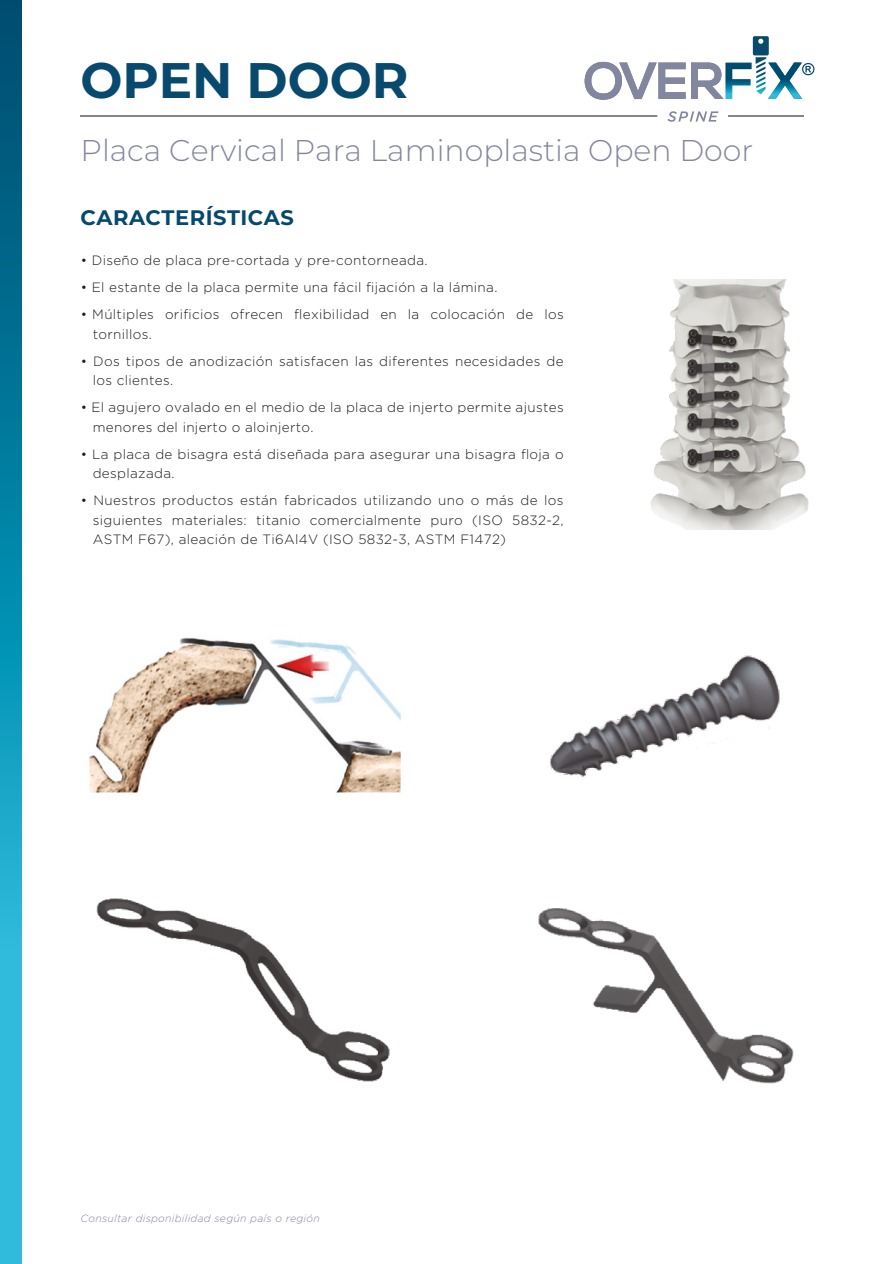
<style>
.page{position:relative;width:890px;height:1264px;background:#fff}
.page>*{position:absolute;margin:0;border:0;box-sizing:border-box;transform-origin:0 0}
.t1{font:700 49.95px "Montserrat";color:#08496e}
.t2{font:300 30px "Montserrat";color:#83869f}
.t3{font:700 21px "Montserrat";letter-spacing:.025em;color:#05496e}
.t4{font:300 13.5px/19.5px "Gotham";letter-spacing:.025em;color:#1e1d1c}
.t5{font:italic 300 10.5px "Gotham";letter-spacing:.025em;color:#83869f}
</style>
<div class="page">
<img style="left:650px;top:280px;width:159px;height:249px">
<img style="left:96px;top:898px;width:698px;height:186px">
<img style="left:550px;top:655px;width:230px;height:123px">
<img style="left:89px;top:637px;width:312px;height:156px">
<svg style="left:584px;top:36px;width:230px;height:64px"></svg>
<svg style="left:667px;top:111px;width:51px;height:11px"></svg>
<hr style="left:81px;top:115px;width:576px;height:2px;background:#838499">
<hr style="left:728px;top:115px;width:75px;height:2px;background:#838499">
<svg style="left:0;top:0;width:21px;height:1264px;background:#118eb0"></svg>
<h1 class="t1" style="left:81px;top:47px;width:330px">OPEN DOOR</h1>
<h2 class="t2" style="left:81px;top:131px;width:674px">Placa Cervical Para Laminoplastia Open Door</h2>
<h3 class="t3" style="left:81px;top:204px;width:215px">CARACTERÍSTICAS</h3>
<p class="t4" style="left:81px;top:251px;width:348px">• Diseño de placa pre-cortada y pre-contorneada.</p>
<p class="t4" style="left:81px;top:278px;width:418px">• El estante de la placa permite una fácil fijación a la lámina.</p>
<p class="t4" style="left:93px;top:305px;width:472px;text-indent:-12px">• Múltiples orificios ofrecen flexibilidad en la colocación de los tornillos.</p>
<p class="t4" style="left:93px;top:351px;width:472px;text-indent:-12px">• Dos tipos de anodización satisfacen las diferentes necesidades de los clientes.</p>
<p class="t4" style="left:93px;top:398px;width:472px;text-indent:-12px">• El agujero ovalado en el medio de la placa de injerto permite ajustes menores del injerto o aloinjerto.</p>
<p class="t4" style="left:93px;top:444px;width:472px;text-indent:-12px">• La placa de bisagra está diseñada para asegurar una bisagra floja o desplazada.</p>
<p class="t4" style="left:93px;top:491px;width:472px;text-align:justify;text-indent:-12px">• Nuestros productos están fabricados utilizando uno o más de los siguientes materiales: titanio comercialmente puro (ISO 5832-2, ASTM F67), aleación de Ti6Al4V (ISO 5832-3, ASTM F1472)</p>
<p class="t5" style="left:81px;top:1211px;width:241px">Consultar disponibilidad según país o región</p>
</div>
